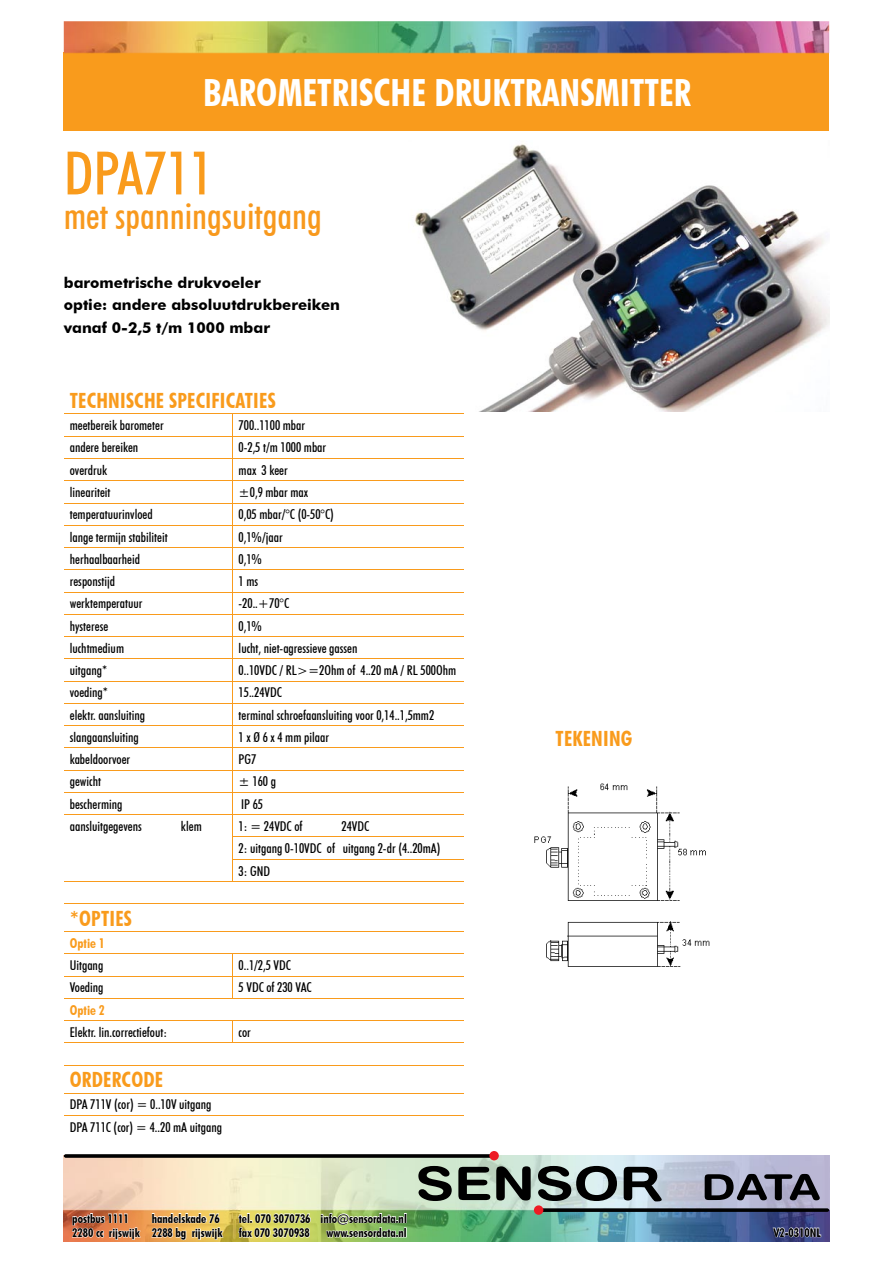
<style>
.page{position:relative;width:893px;height:1263px;background:#fff}
.page>*{position:absolute;margin:0;border:0;box-sizing:border-box;transform-origin:0 0}
.t1{font:500 condensed 60px "Futura BT";color:#f99b1c}
.t2{font:700 condensed 37.5px "Futura BT";color:#fff}
.t3{font:500 condensed 37.5px "Futura BT";color:#f8991d}
.t4{font:700 condensed 21px "Futura BT";letter-spacing:.01em;color:#f99b1c}
.t5{font:700 15px/22.5px "Futura BT";color:#000}
.t6{font:500 condensed 13.5px/22.2px "Futura BT";color:#000}
.t7{font:700 condensed 13.5px "Futura BT";color:#f99b1c}
.t8{font:700 condensed 12px "Futura BT";color:#000}
</style>
<div class="page">
<img style="left:64px;top:1155px;width:765px;height:87px">
<div style="left:64px;top:53px;width:765px;height:78px;background:#f99b1c"></div>
<img style="left:64px;top:21px;width:765px;height:33px">
<svg style="left:418px;top:1166px;width:34px;height:35px"></svg>
<svg style="left:458px;top:1167px;width:32px;height:33px"></svg>
<svg style="left:496px;top:1166px;width:35px;height:34px"></svg>
<svg style="left:538px;top:1166px;width:79px;height:35px"></svg>
<svg style="left:705px;top:1174px;width:115px;height:26px"></svg>
<svg style="left:624px;top:1167px;width:38px;height:35px"></svg>
<svg style="left:64px;top:1154px;width:428px;height:4px;fill:#050404"></svg>
<svg style="left:543px;top:1208px;width:286px;height:4px"></svg>
<div style="left:489px;top:1151px;width:10px;height:9px;background:#ed1c24;border-radius:50%"></div>
<div style="left:534px;top:1205px;width:9px;height:10px;background:#ed1c24;border-radius:50%"></div>
<svg style="left:71px;top:1213px;width:70px;height:29px"></svg>
<svg style="left:151px;top:1213px;width:73px;height:29px"></svg>
<svg style="left:238px;top:1213px;width:73px;height:25px"></svg>
<svg style="left:320px;top:1212px;width:87px;height:30px"></svg>
<svg style="left:772px;top:1225px;width:49px;height:17px"></svg>
<hr style="left:64px;top:414px;width:169px;height:1px;background:#f99b1c">
<hr style="left:233px;top:414px;width:231px;height:1px;background:#f99b1c">
<hr style="left:64px;top:436px;width:169px;height:1px;background:#f99b1c">
<hr style="left:233px;top:436px;width:231px;height:1px;background:#f99b1c">
<hr style="left:64px;top:458px;width:169px;height:1px;background:#f99b1c">
<hr style="left:233px;top:458px;width:231px;height:1px;background:#f99b1c">
<hr style="left:64px;top:480px;width:169px;height:1px;background:#f99b1c">
<hr style="left:233px;top:480px;width:231px;height:1px;background:#f99b1c">
<hr style="left:64px;top:503px;width:169px;height:1px;background:#f99b1c">
<hr style="left:233px;top:503px;width:231px;height:1px;background:#f99b1c">
<hr style="left:64px;top:525px;width:169px;height:1px;background:#f99b1c">
<hr style="left:233px;top:525px;width:231px;height:1px;background:#f99b1c">
<hr style="left:64px;top:547px;width:169px;height:1px;background:#f99b1c">
<hr style="left:233px;top:547px;width:231px;height:1px;background:#f99b1c">
<hr style="left:64px;top:569px;width:169px;height:1px;background:#f99b1c">
<hr style="left:233px;top:569px;width:231px;height:1px;background:#f99b1c">
<hr style="left:64px;top:592px;width:169px;height:1px;background:#f99b1c">
<hr style="left:233px;top:592px;width:231px;height:1px;background:#f99b1c">
<hr style="left:64px;top:614px;width:169px;height:1px;background:#f99b1c">
<hr style="left:233px;top:614px;width:231px;height:1px;background:#f99b1c">
<hr style="left:64px;top:636px;width:169px;height:1px;background:#f99b1c">
<hr style="left:233px;top:636px;width:231px;height:1px;background:#f99b1c">
<hr style="left:64px;top:658px;width:169px;height:1px;background:#f99b1c">
<hr style="left:233px;top:658px;width:231px;height:1px;background:#f99b1c">
<hr style="left:64px;top:681px;width:169px;height:1px;background:#f99b1c">
<hr style="left:233px;top:681px;width:231px;height:1px;background:#f99b1c">
<hr style="left:64px;top:703px;width:169px;height:1px;background:#f99b1c">
<hr style="left:233px;top:703px;width:231px;height:1px;background:#f99b1c">
<hr style="left:64px;top:725px;width:169px;height:1px;background:#f99b1c">
<hr style="left:233px;top:725px;width:231px;height:1px;background:#f99b1c">
<hr style="left:64px;top:747px;width:169px;height:1px;background:#f99b1c">
<hr style="left:233px;top:747px;width:231px;height:1px;background:#f99b1c">
<hr style="left:64px;top:770px;width:169px;height:1px;background:#f99b1c">
<hr style="left:233px;top:770px;width:231px;height:1px;background:#f99b1c">
<hr style="left:64px;top:792px;width:169px;height:1px;background:#f99b1c">
<hr style="left:233px;top:792px;width:231px;height:1px;background:#f99b1c">
<hr style="left:64px;top:814px;width:169px;height:1px;background:#f99b1c">
<hr style="left:233px;top:814px;width:231px;height:1px;background:#f99b1c">
<hr style="left:232px;top:836px;width:232px;height:1px;background:#f99b1c">
<hr style="left:232px;top:859px;width:232px;height:1px;background:#f99b1c">
<svg style="left:232px;top:415px;width:1px;height:466px"></svg>
<hr style="left:64px;top:881px;width:169px;height:1px;background:#f99b1c">
<hr style="left:233px;top:881px;width:231px;height:1px;background:#f99b1c">
<hr style="left:64px;top:903px;width:169px;height:1px;background:#f99b1c">
<hr style="left:233px;top:903px;width:231px;height:1px;background:#f99b1c">
<hr style="left:64px;top:931px;width:169px;height:1px;background:#f99b1c">
<hr style="left:233px;top:931px;width:231px;height:1px;background:#f99b1c">
<hr style="left:64px;top:953px;width:169px;height:1px;background:#f99b1c">
<hr style="left:233px;top:953px;width:231px;height:1px;background:#f99b1c">
<hr style="left:64px;top:976px;width:169px;height:1px;background:#f99b1c">
<hr style="left:233px;top:976px;width:231px;height:1px;background:#f99b1c">
<svg style="left:232px;top:954px;width:1px;height:44px"></svg>
<hr style="left:64px;top:998px;width:169px;height:1px;background:#f99b1c">
<hr style="left:233px;top:998px;width:231px;height:1px;background:#f99b1c">
<hr style="left:64px;top:1020px;width:169px;height:1px;background:#f99b1c">
<hr style="left:233px;top:1020px;width:231px;height:1px;background:#f99b1c">
<svg style="left:232px;top:1021px;width:1px;height:21px"></svg>
<hr style="left:64px;top:1042px;width:169px;height:1px;background:#f99b1c">
<hr style="left:233px;top:1042px;width:231px;height:1px;background:#f99b1c">
<hr style="left:64px;top:1065px;width:169px;height:1px;background:#f99b1c">
<hr style="left:233px;top:1065px;width:231px;height:1px;background:#f99b1c">
<hr style="left:64px;top:1093px;width:169px;height:1px;background:#f99b1c">
<hr style="left:233px;top:1093px;width:231px;height:1px;background:#f99b1c">
<hr style="left:64px;top:1115px;width:169px;height:1px;background:#f99b1c">
<hr style="left:233px;top:1115px;width:231px;height:1px;background:#f99b1c">
<img style="left:415px;top:144px;width:414px;height:267px">
<img style="left:534px;top:783px;width:176px;height:184px">
<h2 class="t2" style="left:203px;top:70px;width:489px">BAROMETRISCHE DRUKTRANSMITTER</h2>
<h1 class="t1" style="left:64px;top:137px;width:150px">DPA711</h1>
<h2 class="t3" style="left:64px;top:193px;width:260px">met spanningsuitgang</h2>
<p class="t5" style="left:64px;top:271px;width:278px">barometrische drukvoeler<br>optie: andere absoluutdrukbereiken vanaf 0-2,5 t/m 1000 mbar</p>
<h3 class="t4" style="left:70px;top:388px;width:207px">TECHNISCHE SPECIFICATIES</h3>
<p class="t6" style="left:70px;top:414px;width:95px">meetbereik barometer</p>
<p class="t6" style="left:239px;top:414px;width:68px">700..1100 mbar</p>
<p class="t6" style="left:70px;top:436px;width:70px">andere bereiken</p>
<p class="t6" style="left:239px;top:436px;width:89px">0-2,5 t/m 1000 mbar</p>
<p class="t6" style="left:70px;top:459px;width:39px">overdruk</p>
<p class="t6" style="left:239px;top:459px;width:51px">max 3 keer</p>
<p class="t6" style="left:70px;top:481px;width:42px">lineariteit</p>
<p class="t6" style="left:239px;top:481px;width:71px">±0,9 mbar max</p>
<p class="t6" style="left:70px;top:503px;width:84px">temperatuurinvloed</p>
<p class="t6" style="left:239px;top:503px;width:97px">0,05 mbar/°C (0-50°C)</p>
<p class="t6" style="left:70px;top:525px;width:99px">lange termijn stabiliteit</p>
<p class="t6" style="left:239px;top:525px;width:46px">0,1%/jaar</p>
<p class="t6" style="left:70px;top:548px;width:72px">herhaalbaarheid</p>
<p class="t6" style="left:239px;top:548px;width:25px">0,1%</p>
<p class="t6" style="left:70px;top:570px;width:47px">responstijd</p>
<p class="t6" style="left:239px;top:570px;width:21px">1 ms</p>
<p class="t6" style="left:70px;top:592px;width:74px">werktemperatuur</p>
<p class="t6" style="left:239px;top:592px;width:52px">-20..+70°C</p>
<p class="t6" style="left:70px;top:615px;width:40px">hysterese</p>
<p class="t6" style="left:239px;top:615px;width:25px">0,1%</p>
<p class="t6" style="left:70px;top:637px;width:56px">luchtmedium</p>
<p class="t6" style="left:239px;top:637px;width:120px">lucht, niet-agressieve gassen</p>
<p class="t6" style="left:70px;top:659px;width:39px">uitgang*</p>
<p class="t6" style="left:239px;top:659px;width:219px">0..10VDC / RL&gt;=2Ohm of 4..20 mA / RL 500Ohm</p>
<p class="t6" style="left:70px;top:681px;width:40px">voeding*</p>
<p class="t6" style="left:239px;top:681px;width:45px">15..24VDC</p>
<p class="t6" style="left:70px;top:704px;width:77px">elektr. aansluiting</p>
<p class="t6" style="left:239px;top:704px;width:197px">terminal schroefaansluiting voor 0,14..1,5mm2</p>
<p class="t6" style="left:70px;top:726px;width:71px">slangaansluiting</p>
<p class="t6" style="left:239px;top:726px;width:92px">1 x Ø 6 x 4 mm pilaar</p>
<p class="t6" style="left:70px;top:748px;width:62px">kabeldoorvoer</p>
<p class="t6" style="left:239px;top:748px;width:19px">PG7</p>
<p class="t6" style="left:70px;top:770px;width:33px">gewicht</p>
<p class="t6" style="left:239px;top:770px;width:39px">± 160 g</p>
<p class="t6" style="left:70px;top:793px;width:54px">bescherming</p>
<p class="t6" style="left:241px;top:793px;width:23px">IP 65</p>
<p class="t6" style="left:70px;top:815px;width:74px">aansluitgegevens</p>
<p class="t6" style="left:181px;top:815px;width:22px">klem</p>
<p class="t6" style="left:239px;top:815px;width:65px">1: = 24VDC of</p>
<p class="t6" style="left:239px;top:815px;width:203px;text-indent:103px">24VDC<br>2: uitgang 0-10VDC of uitgang 2-dr (4..20mA)<br>3: GND</p>
<h3 class="t4" style="left:70px;top:905px;width:64px">*OPTIES</h3>
<p class="t7" style="left:70px;top:935px;width:37px">Optie 1</p>
<p class="t6" style="left:70px;top:954px;width:35px">Uitgang</p>
<p class="t6" style="left:239px;top:954px;width:54px">0..1/2,5 VDC</p>
<p class="t6" style="left:70px;top:976px;width:35px">Voeding</p>
<p class="t6" style="left:239px;top:976px;width:75px">5 VDC of 230 VAC</p>
<p class="t7" style="left:70px;top:1002px;width:37px">Optie 2</p>
<p class="t6" style="left:70px;top:1021px;width:99px">Elektr. lin.correctiefout:</p>
<p class="t6" style="left:239px;top:1021px;width:14px">cor</p>
<h3 class="t4" style="left:70px;top:1067px;width:95px">ORDERCODE</h3>
<p class="t6" style="left:70px;top:1093px;width:154px">DPA 711V (cor) = 0..10V uitgang<br>DPA 711C (cor) = 4..20 mA uitgang</p>
<h3 class="t4" style="left:556px;top:726px;width:78px">TEKENING</h3>
<p class="t8" style="left:72px;top:1211px;width:58px">postbus 1111</p>
<p class="t8" style="left:152px;top:1211px;width:69px">handelskade 76</p>
<p class="t8" style="left:239px;top:1211px;width:170px">tel. 070 3070736 info@sensordata.nl</p>
<p class="t8" style="left:72px;top:1225px;width:152px">2280 cc rijswijk 2288 bg rijswijk</p>
<p class="t8" style="left:239px;top:1225px;width:73px">fax 070 3070938</p>
<p class="t8" style="left:327px;top:1225px;width:82px">www.sensordata.nl</p>
<p class="t8" style="left:774px;top:1225px;width:49px">V2-0310NL</p>
</div>
